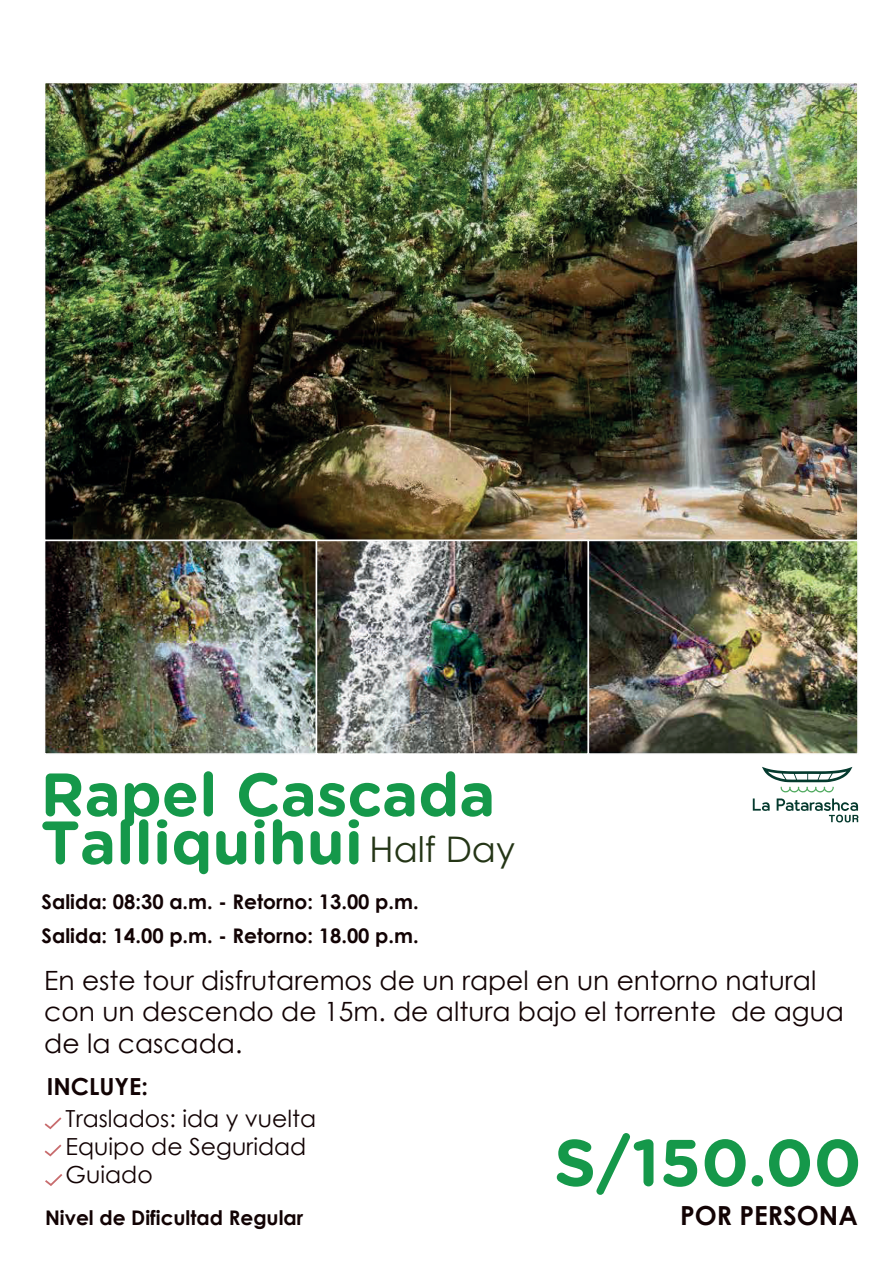
<style>
.page{position:relative;width:893px;height:1263px;background:#fff}
.page>*{position:absolute;margin:0;border:0;box-sizing:border-box;transform-origin:0 0}
.t1{font:700 65.85px "Gotham Rounded";color:#15984a}
.t2{font:700 60.9px/48px "Gotham Rounded";color:#15984a}
.t3{font:35.25px "Century Gothic";color:#243516}
.t4{font:26.55px/31.8px "Century Gothic";color:#120304}
.t5{font:700 26.25px "Century Gothic";color:#120304}
.t6{font:23.55px/28.2px "Century Gothic";color:#120304}
.t7{font:700 23.55px "Century Gothic";color:#120304}
.t8{font:700 20.1px/34.2px "Century Gothic";color:#120304}
</style>
<div class="page">
<svg style="left:44px;top:1117px;width:18px;height:13px"></svg>
<svg style="left:44px;top:1144px;width:18px;height:13px"></svg>
<svg style="left:45px;top:1174px;width:18px;height:12px"></svg>
<img style="left:47px;top:85px;width:809px;height:667px">
<div style="left:44px;top:540px;width:273px;height:215px;border:2px solid #fbfbfc"></div>
<div style="left:316px;top:540px;width:273px;height:215px;border:2px solid #fff"></div>
<div style="left:588px;top:540px;width:271px;height:215px;border:2px solid #fbfbfc"></div>
<svg style="left:753px;top:767px;width:106px;height:55px"></svg>
<h2 class="t2" style="left:41px;top:768px;width:456px">Rapel Cascada<br>Talliquihui</h2>
<h3 class="t3" style="left:370px;top:825px;width:147px">Half Day</h3>
<p class="t8" style="left:42px;top:883px;width:379px">Salida: 08:30 a.m. - Retorno: 13.00 p.m.<br>Salida: 14.00 p.m. - Retorno: 18.00 p.m.</p>
<p class="t4" style="left:44px;top:963px;width:801px">En este tour disfrutaremos de un rapel en un entorno natural con un descendo de 15m. de altura bajo el torrente de agua de la cascada.</p>
<p class="t7" style="left:47px;top:1068px;width:103px">INCLUYE:</p>
<p class="t6" style="left:66px;top:1104px;width:252px">Traslados: ida y vuelta<br>Equipo de Seguridad<br>Guiado</p>
<p class="t8" style="left:45px;top:1199px;width:260px">Nivel de Dificultad Regular</p>
<h1 class="t1" style="left:554px;top:1114px;width:309px">S/150.00</h1>
<p class="t5" style="left:680px;top:1196px;width:179px">POR PERSONA</p>
</div>
